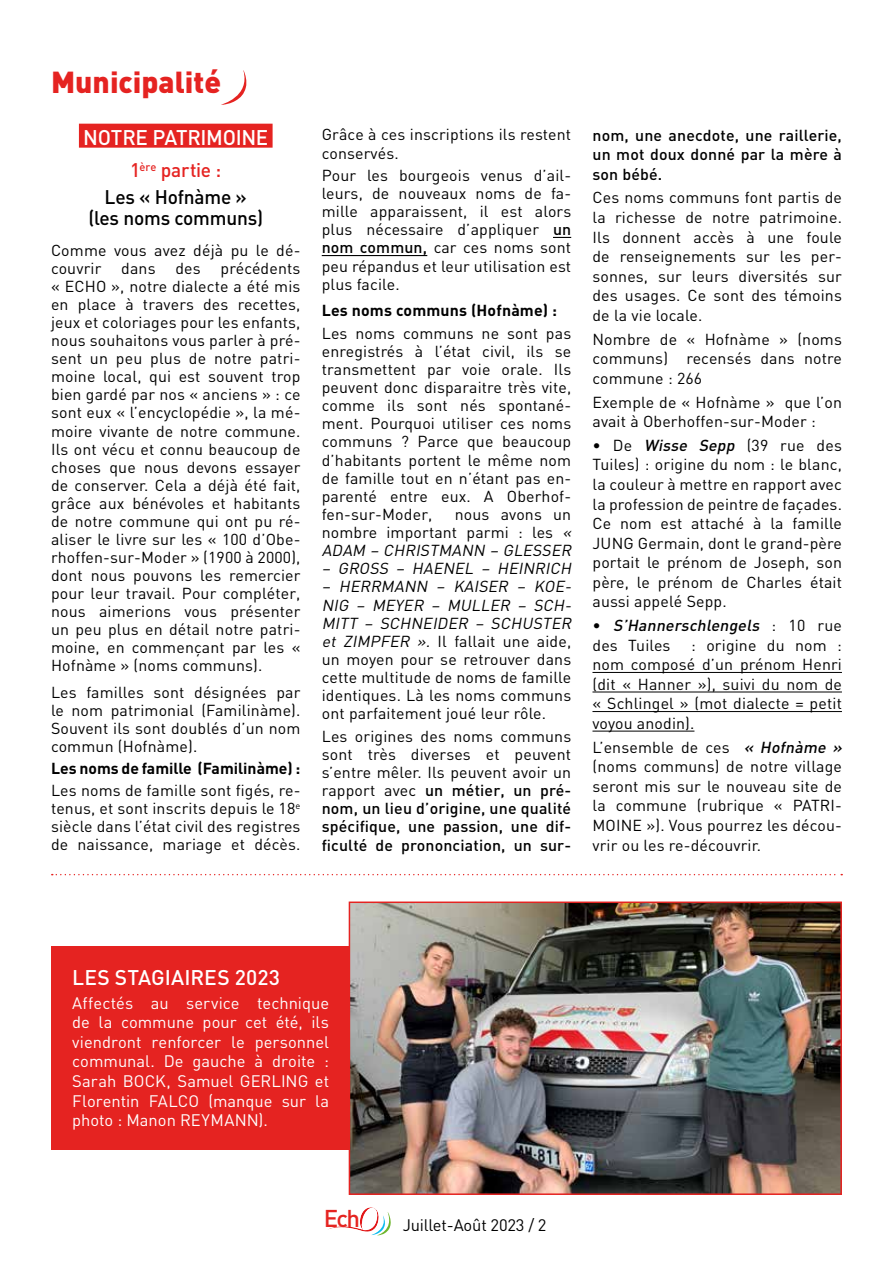
<style>
.page{position:relative;width:893px;height:1263px;background:#fff}
.page>*{position:absolute;margin:0;border:0;box-sizing:border-box;transform-origin:0 0}
.t1{font:900 30px "DIN";color:#e52321}
.t2{font:500 24px "DIN";color:#e52421}
.t3{font:500 21px "DIN";letter-spacing:-.005em;color:#fff}
.t4{font:500 19.5px/26.8px "DIN";letter-spacing:-.01em;color:#000;text-align:center}
.t5{font:16.5px/19.5px "DIN";color:#fff;text-align:justify}
.t6{font:16.5px "DIN";letter-spacing:-.01em;color:#000}
.t7{font:15.75px/18px "DIN";letter-spacing:.01em;color:#000;text-align:justify}
.t8{font:500 15.75px/18.1px "DIN";letter-spacing:.01em;color:#000;text-align:justify}
.t9{font:700 15.75px "DIN";color:#000}
.t10{font:italic 500 15.75px/19.5px "DIN";color:#000}
.t11{font:italic 15.75px "DIN";color:#000}
.s1{color:#e52321}
.s2{font-weight:500}
.s3{font-style:italic}
.s4{font-weight:400}
.s5{font-weight:500;font-style:italic}
.s6{font-weight:400;font-style:normal}
</style>
<div class="page">
<svg style="left:221px;top:70px;width:26px;height:35px"></svg>
<div style="left:79px;top:124px;width:194px;height:24px;background:#e52321"></div>
<svg style="left:553px;top:237px;width:18px;height:1px"></svg>
<hr style="left:322px;top:255px;width:105px;height:1px;background:#000">
<hr style="left:592px;top:672px;width:250px;height:1px;background:#000">
<hr style="left:592px;top:692px;width:250px;height:1px;background:#000">
<hr style="left:592px;top:711px;width:250px;height:1px;background:#000">
<hr style="left:592px;top:731px;width:102px;height:1px;background:#000">
<svg style="left:52px;top:874px;width:790px;height:1px"></svg>
<div style="left:51px;top:946px;width:299px;height:204px;background:#e52321"></div>
<img style="left:352px;top:904px;width:487px;height:288px">
<div style="left:349px;top:901px;width:493px;height:294px;border:2px solid #e52321"></div>
<svg style="left:328px;top:1207px;width:63px;height:29px"></svg>
<h1 class="t1" style="left:51px;top:69px;width:172px">Municipalité</h1>
<h3 class="t3" style="left:83px;top:128px;width:186px">NOTRE PATRIMOINE</h3>
<p class="t4" style="left:105px;top:158px;width:144px"><span class="s1">1</span><sup>ère</sup> <span class="s1">partie :<br></span>Les « Hofnàme »</p>
<p class="t4" style="left:88px;top:206px;width:176px">(les noms communs)</p>
<p class="t7" style="left:51px;top:243px;width:251px">Comme vous avez déjà pu le dé&shy;couvrir</p>
<p class="t7" style="left:51px;top:261px;width:251px;text-indent:170px">précédents « ECHO », notre dialecte a été mis en place à travers des recettes, jeux et coloriages pour les enfants, nous souhaitons vous parler à pré&shy;sent un peu plus de notre patri&shy;moine local, qui est souvent trop bien gardé par nos « anciens » : ce sont eux « l’encyclopédie », la mé&shy;moire vivante de notre commune.<br>Ils ont vécu et connu beaucoup de choses que nous devons essayer de conserver. Cela a déjà été fait, grâce aux bénévoles et habitants de notre commune qui ont pu ré&shy;aliser le livre sur les « 100 d’Obe&shy;rhoffen-sur-Moder » (1900 à 2000), dont nous pouvons les remercier pour leur travail. Pour compléter, nous aimerions vous présenter un peu plus en détail notre patri&shy;moine, en commençant par les « Hofnàme » (noms communs).</p>
<p class="t7" style="left:51px;top:684px;width:251px">Les familles sont désignées par le nom patrimonial (Familinàme).<br>Souvent ils sont doublés d’un nom commun (Hofnàme).</p>
<p class="t9" style="left:51px;top:761px;width:251px">Les noms de famille (Familinàme) :</p>
<p class="t7" style="left:51px;top:783px;width:251px">Les noms de famille sont figés, re&shy;tenus, et sont inscrits depuis le 18<sup>e </sup>siècle dans l’état civil des registres de naissance, mariage et décès.</p>
<p class="t7" style="left:121px;top:261px;width:36px">dans</p>
<p class="t7" style="left:175px;top:261px;width:27px">des</p>
<p class="t7" style="left:322px;top:127px;width:251px">Grâce à ces inscriptions ils restent conservés.</p>
<p class="t7" style="left:322px;top:167px;width:251px">Pour les bourgeois venus d’ail&shy;leurs, de nouveaux noms de fa&shy;mille apparaissent, il est alors plus nécessaire d’appliquer <span class="s2">un nom commun,</span> car ces noms sont peu répandus et leur utilisation est plus facile.</p>
<p class="t9" style="left:322px;top:304px;width:237px">Les noms communs (Hofnàme) :</p>
<p class="t7" style="left:322px;top:325px;width:251px">Les noms communs ne sont pas enregistrés à l’état civil, ils se transmettent par voie orale. Ils peuvent donc disparaitre très vite, comme ils sont nés spontané&shy;ment. Pourquoi utiliser ces noms communs ? Parce que beaucoup d’habitants portent le même nom de famille tout en n’étant pas en&shy;parenté entre eux. A Oberhof&shy;fen-sur-Moder,</p>
<p class="t7" style="left:322px;top:506px;width:254px;text-align:left;text-indent:133px">nous avons un nombre important parmi : les <span class="s3">«<br>ADAM – CHRISTMANN – GLESSER</span></p>
<p class="t11" style="left:322px;top:562px;width:254px">– GROSS – HAENEL – HEINRICH</p>
<p class="t7" style="left:322px;top:579px;width:254px;text-align:left"><span class="s3">– HERRMANN – KAISER – KOE-<br>NIG – MEYER – MULLER – SCH-<br>MITT – SCHNEIDER – SCHUSTER et ZIMPFER ».</span> Il fallait une aide, un moyen pour se retrouver dans cette multitude de noms de famille identiques. Là les noms communs ont parfaitement joué leur rôle.</p>
<p class="t8" style="left:322px;top:728px;width:251px"><span class="s4">Les origines des noms communs sont très diverses et peuvent s’entre mêler. Ils peuvent avoir un rapport avec</span> un métier, un pré&shy;nom, un lieu d’origine, une qualité spécifique, une passion, une dif&shy;ficulté de prononciation, un sur-</p>
<p class="t8" style="left:592px;top:126px;width:251px;line-height:19.5px">nom, une anecdote, une raillerie, un mot doux donné par la mère à son bébé.</p>
<p class="t7" style="left:592px;top:189px;width:251px;line-height:19.5px">Ces noms communs font partis de la richesse de notre patrimoine.<br>Ils donnent accès à une foule de renseignements sur les per&shy;sonnes, sur leurs diversités sur des usages. Ce sont des témoins de la vie locale.</p>
<p class="t7" style="left:592px;top:330px;width:251px;line-height:19.5px">Nombre de « Hofnàme » (noms communs) recensés dans notre commune : 266</p>
<p class="t7" style="left:592px;top:393px;width:251px;line-height:19.5px">Exemple de « Hofnàme » que l’on avait à Oberhoffen-sur-Moder :</p>
<p class="t7" style="left:592px;top:437px;width:251px;line-height:19.5px">• De <span class="s5">Wisse Sepp</span> (39 rue des Tuiles) : origine du nom : le blanc, la couleur à mettre en rapport avec la profession de peintre de façades.<br>Ce nom est attaché à la famille JUNG Germain, dont le grand-père portait le prénom de Joseph, son père, le prénom de Charles était aussi appelé Sepp.</p>
<p class="t10" style="left:592px;top:617px;width:251px"><span class="s6">•</span> S’Hannerschlengels <span class="s6">: 1 0 r u e des Tuiles</span></p>
<p class="t7" style="left:592px;top:636px;width:251px;line-height:19.5px;text-indent:99px">: origine du nom : nom composé d’un prénom Henri (dit « Hanner »), suivi du nom de « Schlingel » (mot dialecte = petit voyou anodin).</p>
<p class="t7" style="left:592px;top:738px;width:254px;line-height:19.5px;text-align:left">L’ensemble de ces <span class="s5">« Hofnàme » </span>(noms communs) de notre village seront mis sur le nouveau site de la commune (rubrique « PATRI-<br>MOINE »). Vous pourrez les décou&shy;vrir ou les re-découvrir.</p>
<h3 class="t3" style="left:72px;top:968px;width:209px">LES STAGIAIRES 2023</h3>
<p class="t5" style="left:72px;top:994px;width:258px">Affectés au service technique de la commune pour cet été, ils viendront renforcer le personnel communal. De gauche à droite :<br>Sarah BOCK, Samuel GERLING et Florentin FALCO (manque sur la photo : Manon REYMANN).</p>
<h2 class="t2" style="left:324px;top:1205px;width:38px">Ech</h2>
<p class="t6" style="left:403px;top:1217px;width:145px">Juillet-Août 2023 / 2</p>
</div>
